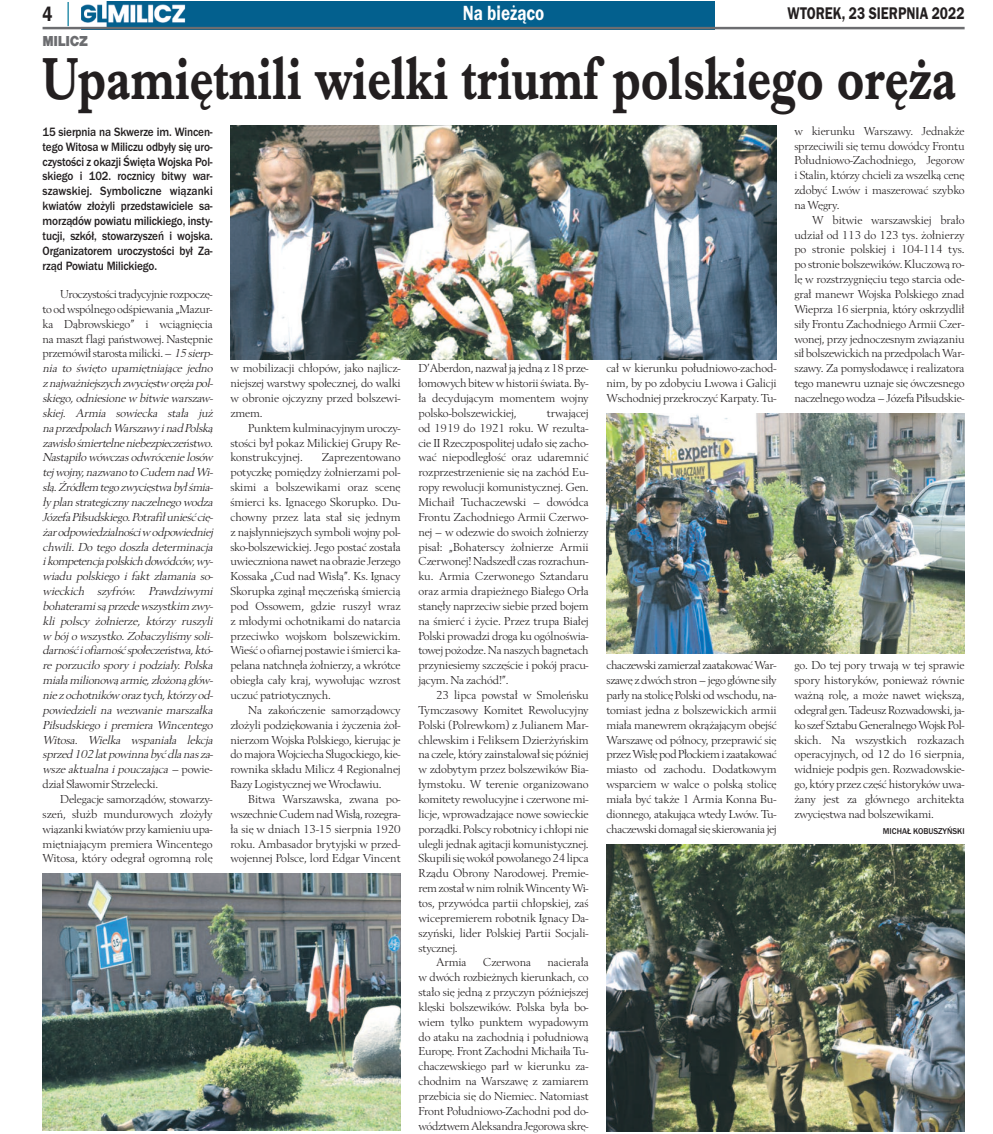
<style>
.page{position:relative;width:993px;height:1134px;background:#fff}
.page>*{position:absolute;margin:0;border:0;box-sizing:border-box;transform-origin:0 0}
.t1{font:700 61.25px "Imprint URWTCE";color:#231f20;scale:.8 1}
.t2{font:21.25px "Franklin Got URWTCE Dem";color:#fff;scale:.8 1}
.t3{font:21.25px "Franklin Got URWTCE Dem";color:#231f20;scale:.8 1}
.t4{font:17.5px "Franklin Got URWTCE Dem";color:#231f20;scale:.8 1}
.t5{font:900 15px "Nimbus San TCE";letter-spacing:-.025em;color:#6c6d70;scale:.9 1}
.t6{font:500 12.5px/14.9px "Franklin Got URWTCE";letter-spacing:-.01em;color:#231f20;text-align:justify;scale:.9 1}
.t7{font:12px/14.9px "Berling TCE";letter-spacing:-.015em;color:#231f20;text-align:justify}
.t8{font:italic 12px/14.9px "Berling TCE";letter-spacing:-.02em;color:#231f20}
.t9{font:500 8.75px "Franklin Got URWTCE";color:#231f20;scale:.95 1}
.s1{font-style:normal}
</style>
<div class="page">
<img style="left:82px;top:2px;width:632px;height:25px">
<hr style="left:43px;top:27px;width:921px;height:2px;background:#6c6d70">
<hr style="left:67px;top:2px;width:2px;height:24px;background:#0a7c9d">
<img style="left:230px;top:125px;width:546px;height:234px">
<img style="left:43px;top:873px;width:357px;height:257px">
<img style="left:606px;top:413px;width:358px;height:241px">
<img style="left:606px;top:844px;width:358px;height:287px">
<h2 class="t3" style="left:43px;top:1px;width:14px">4</h2>
<h2 class="t2" style="left:462px;top:0;width:103px">Na bieżąco</h2>
<h3 class="t4" style="left:787px;top:3px;width:223px">WTOREK, 23 SIERPNIA 2022</h3>
<p class="t5" style="left:43px;top:33px;width:52px">MILICZ</p>
<h1 class="t1" style="left:43px;top:42px;width:1143px">Upamiętnili wielki triumf polskiego oręża</h1>
<p class="t6" style="left:43px;top:124px;width:190px">15 sierpnia na Skwerze im. Wincen&shy;tego Witosa w Miliczu odbyły się uro&shy;czystości z okazji Święta Wojska Pol&shy;skiego i 102. rocznicy bitwy war&shy;szawskiej. Symboliczne wiązanki kwiatów złożyli przedstawiciele sa&shy;morządów powiatu milickiego, insty&shy;tucji, szkół, stowarzyszeń i wojska.<br>Organizatorem uroczystości był Za&shy;rząd Powiatu Milickiego.</p>
<p class="t8" style="left:43px;top:286px;width:173px;text-indent:18px"><span class="s1">Uroczystościtradycyjnie rozpoczę&shy;to od wspólnego odśpiewania „Mazur&shy;ka Dąbrowskiego” i wciągnięcia na maszt flagi państwowej. Następnie przemówiłstarostamilicki.–</span>15sierp&shy;nia to święto upamiętniające jedno znajważniejszychzwycięstw orężapol&shy;skiego, odniesione w bitwie warszaw&shy;skiej. Armia sowiecka stała już naprzedpolachWarszawy inad Polską zawisłośmiertelneniebezpieczeństwo.<br>Nastąpiło wówczas odwrócenie losów tej wojny, nazwano toCudem nad Wi&shy;słą.Źródłemtegozwycięstwabyłśmia&shy;ły plan strategiczny naczelnego wodza JózefaPiłsudskiego.Potrafiłunieść cię&shy;żarodpowiedzialnościw odpowiedniej chwili. Do tego doszła determinacja ikompetencjapolskichdowódców, wy&shy;wiadu polskiego i fakt złamania so&shy;wieckich szyfrów. Prawdziwymi bohaterami są przede wszystkim zwy&shy;kli polscy żołnierze, którzy ruszyli w bój o wszystko. Zobaczyliśmy soli&shy;darność iofiarność społeczeństwa, któ&shy;re porzuciło spory i podziały. Polska miała milionową armię, złożoną głów&shy;nie z ochotników oraz tych, którzy od&shy;powiedzieli na wezwanie marszałka Piłsudskiego i premiera Wincentego Witosa. Wielka wspaniała lekcja sprzed 102 lat powinna być dla nas za&shy;wsze aktualna i pouczająca – <span class="s1">powie&shy;dział Sławomir Strzelecki.</span></p>
<p class="t7" style="left:43px;top:791px;width:172px;text-indent:18px">Delegacje samorządów, stowarzy&shy;szeń, służb mundurowych złożyły wiązanki kwiatówprzy kamieniuupa&shy;miętniającym premiera Wincentego Witosa, który odegrał ogromną rolę</p>
<p class="t7" style="left:230px;top:361px;width:172px">w mobilizacji chłopów, jako najlicz&shy;niejszej warstwy społecznej, do walki w obronie ojczyzny przed bolszewi&shy;zmem.</p>
<p class="t7" style="left:230px;top:420px;width:171px;text-indent:18px">Punktemkulminacyjnymuroczy&shy;stości był pokaz Milickiej Grupy Re&shy;konstrukcyjnej.</p>
<p class="t7" style="left:230px;top:450px;width:172px;text-indent:91px">Zaprezentowano potyczkę pomiędzy żołnierzami pol&shy;skimi a bolszewikami oraz scenę śmierci ks. Ignacego Skorupko. Du&shy;chowny przez lata stał się jednym z najsłynniejszych symboli wojny pol&shy;sko-bolszewickiej. Jego postać została uwiecznionanawetna obrazie Jerzego Kossaka „Cud nad Wisłą”. Ks. Ignacy Skorupka zginął męczeńską śmiercią pod Ossowem, gdzie ruszył wraz z młodymi ochotnikami do natarcia przeciwko wojskom bolszewickim.<br>Wieść o ofiarnej postawie iśmierci ka&shy;pelana natchnęła żołnierzy, a wkrótce obiegła cały kraj, wywołując wzrost uczuć patriotycznych.</p>
<p class="t7" style="left:230px;top:702px;width:172px;text-indent:18px">Na zakończenie samorządowcy złożyli podziękowania i życzenia żoł&shy;nierzom Wojska Polskiego, kierując je domajoraWojciecha Sługockiego, kie&shy;rownika składu Milicz 4 Regionalnej Bazy Logistycznej we Wrocławiu.</p>
<p class="t7" style="left:230px;top:791px;width:172px;text-indent:18px">Bitwa Warszawska, zwana po&shy;wszechnieCudemnadWisłą,rozegra&shy;ła się w dniach 13-15 sierpnia 1920 roku. Ambasador brytyjski w przed&shy;wojennej Polsce, lord Edgar Vincent</p>
<p class="t7" style="left:418px;top:361px;width:172px">D’Aberdon,nazwał ją jedną z18prze&shy;łomowych bitewwhistoriiświata.By&shy;ła decydującym momentem wojny polsko-bolszewickiej,</p>
<p class="t7" style="left:418px;top:405px;width:172px;text-indent:128px">trwającej od 1919 do 1921 roku. W rezulta&shy;cie II Rzeczpospolitej udało się zacho&shy;wać niepodległość oraz udaremnić rozprzestrzenienie się na zachód Eu&shy;ropy rewolucji komunistycznej. Gen.<br>Michaił Tuchaczewski – dowódca Frontu Zachodniego Armii Czerwo&shy;nej – w odezwie do swoich żołnierzy pisał: „Bohaterscy żołnierze Armii Czerwonej!Nadszedł czasrozrachun&shy;ku. Armia Czerwonego Sztandaru oraz armia drapieżnego Białego Orła stanęły naprzeciw siebie przed bojem na śmierć i życie. Przez trupa Białej Polski prowadzi droga ku ogólnoświa&shy;towej pożodze. Na naszych bagnetach przyniesiemy szczęście i pokój pracu&shy;jącym. Na zachód!”.</p>
<p class="t7" style="left:436px;top:687px;width:154px">23 lipca powstał w Smoleńsku</p>
<p class="t7" style="left:418px;top:702px;width:172px">Tymczasowy Komitet Rewolucyjny</p>
<p class="t7" style="left:418px;top:717px;width:171px">Polski (Polrewkom) z Julianem Mar-</p>
<p class="t7" style="left:418px;top:732px;width:172px">chlewskim i Feliksem Dzierżyńskim</p>
<p class="t7" style="left:418px;top:747px;width:172px">na czele, który zainstalowałsię później</p>
<p class="t7" style="left:418px;top:762px;width:171px">w zdobytym przez bolszewików Bia-</p>
<p class="t7" style="left:418px;top:776px;width:172px">łymstoku. W terenie organizowano</p>
<p class="t7" style="left:418px;top:791px;width:171px">komitety rewolucyjne i czerwone mi-</p>
<p class="t7" style="left:418px;top:806px;width:172px">licje, wprowadzające nowe sowieckie</p>
<p class="t7" style="left:418px;top:821px;width:172px">porządki. Polscy robotnicy i chłopinie</p>
<p class="t7" style="left:418px;top:836px;width:172px">ulegli jednak agitacji komunistycznej.</p>
<p class="t7" style="left:418px;top:851px;width:172px">Skupilisięwokół powołanego 24 lipca</p>
<p class="t7" style="left:418px;top:866px;width:171px">Rządu Obrony Narodowej. Premie-</p>
<p class="t7" style="left:418px;top:880px;width:171px">remzostałwnimrolnikWincentyWi-</p>
<p class="t7" style="left:418px;top:895px;width:172px">tos, przywódca partii chłopskiej, zaś</p>
<p class="t7" style="left:418px;top:910px;width:171px">wicepremierem robotnik Ignacy Da-</p>
<p class="t7" style="left:418px;top:925px;width:171px">szyński, lider Polskiej Partii Socjali-</p>
<p class="t7" style="left:418px;top:940px;width:41px">stycznej.</p>
<p class="t7" style="left:436px;top:955px;width:32px">Armia</p>
<p class="t7" style="left:483px;top:955px;width:49px">Czerwona</p>
<p class="t7" style="left:418px;top:955px;width:172px;text-indent:129px">nacierała w dwóch rozbieżnych kierunkach, co stało się jedną z przyczyn późniejszej klęski bolszewików. Polska była bo&shy;wiem tylko punktem wypadowym do ataku na zachodnią i południową Europę. Front Zachodni Michaiła Tu&shy;chaczewskiego parł w kierunku za&shy;chodnim na Warszawę z zamiarem przebicia się do Niemiec. Natomiast Front Południowo-Zachodni pod do&shy;wództwemAleksandra Jegorowa skrę-</p>
<p class="t7" style="left:606px;top:361px;width:172px">cał w kierunku południowo-zachod&shy;nim, by po zdobyciu Lwowa i Galicji Wschodniej przekroczyć Karpaty. Tu-</p>
<p class="t7" style="left:794px;top:123px;width:172px">w kierunku Warszawy. Jednakże sprzeciwili się temu dowódcy Frontu Południowo-Zachodniego, Jegorow i Stalin, którzy chcieli za wszelką cenę zdobyć Lwów i maszerować szybko na Węgry.</p>
<p class="t7" style="left:794px;top:212px;width:172px;text-indent:18px">W bitwie warszawskiej brało udział od 113 do 123 tys. żołnierzy po stronie polskiej i 104-114 tys. po stronie bolszewików. Kluczową ro&shy;lę w rozstrzygnięciu tego starcia ode&shy;grał manewr Wojska Polskiego znad Wieprza 16 sierpnia, który oskrzydlił siły Frontu Zachodniego Armii Czer&shy;wonej, przy jednoczesnym związaniu sił bolszewickichna przedpolachWar&shy;szawy. Za pomysłodawcę i realizatora tego manewru uznaje się ówczesnego naczelnegowodza–Józefa Piłsudskie-</p>
<p class="t7" style="left:606px;top:658px;width:172px">chaczewski zamierzał zaatakowaćWar&shy;szawę zdwóchstron–jego główne siły parły na stolicę Polski od wschodu, na&shy;tomiast jedna z bolszewickich armii miała manewrem okrążającym obejść Warszawę od północy, przeprawić się przezWisłępodPłockiemi zaatakować miasto od zachodu. Dodatkowym wsparciem w walce o polską stolicę miała być także 1 Armia Konna Bu&shy;dionnego, atakująca wtedy Lwów. Tu&shy;chaczewskidomagałsię skierowania jej</p>
<p class="t7" style="left:794px;top:658px;width:172px">go. Do tej pory trwają w tej sprawie spory historyków, ponieważ równie ważną rolę, a może nawet większą, odegrał gen.TadeuszRozwadowski, ja&shy;ko szef SztabuGeneralnegoWojskPol&shy;skich. Na wszystkich rozkazach operacyjnych, od 12 do 16 sierpnia, widnieje podpis gen. Rozwadowskie&shy;go, który przez część historyków uwa&shy;żany jest za głównego architekta zwycięstwa nad bolszewikami.</p>
<p class="t9" style="left:882px;top:826px;width:87px">MICHAŁ KOBUSZYŃSKI</p>
</div>
